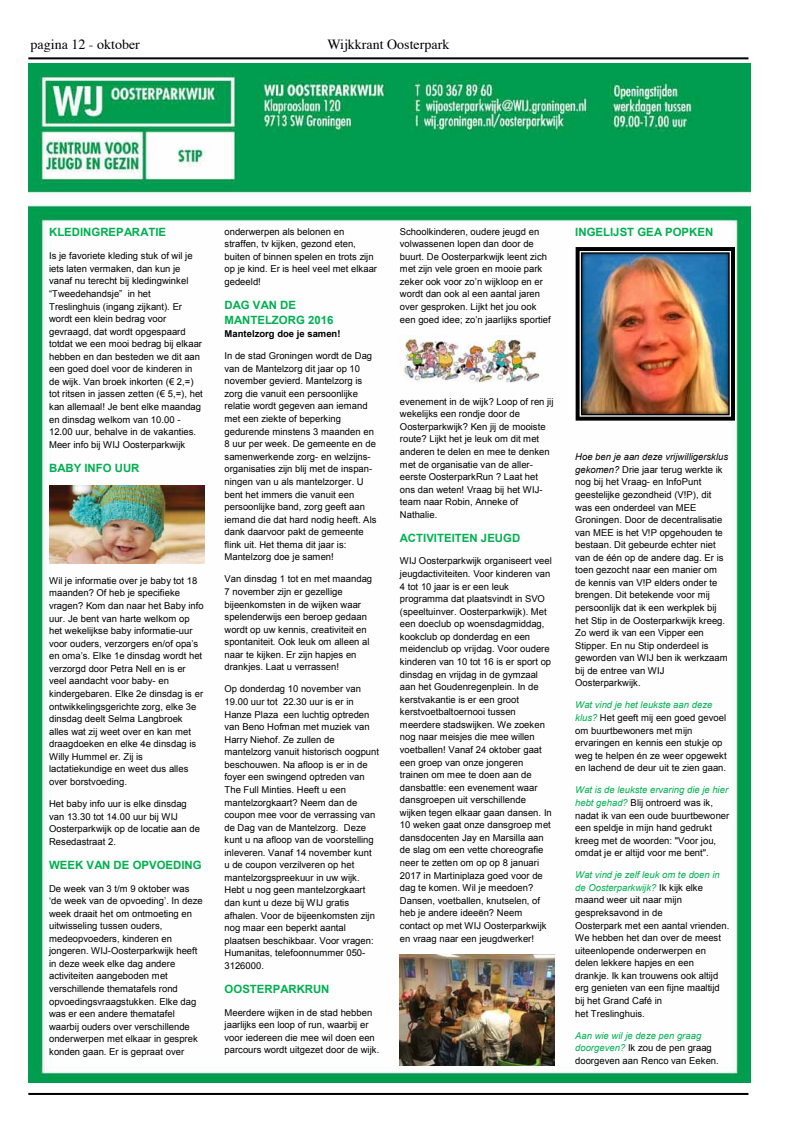
<style>
.page{position:relative;width:791px;height:1129px;background:#fff}
.page>*{position:absolute;margin:0;border:0;box-sizing:border-box;transform-origin:0 0}
.t1{font:14px "Times";color:#000}
.t2{font:700 11.4px/15px "Arial";color:#00b050}
.t3{font:9.5px/12.6px "Arial";color:#000}
.t4{font:700 9.5px "Arial";color:#000}
.s1{font-style:italic}
.s2{font-style:italic;color:#00b050}
</style>
<div class="page">
<hr style="left:28px;top:57px;width:720px;height:2px;background:#000">
<hr style="left:28px;top:1092px;width:720px;height:2px;background:#000">
<img style="left:29px;top:64px;width:721px;height:1018px">
<img style="left:49px;top:485px;width:155px;height:78px">
<img style="left:400px;top:336px;width:144px;height:48px">
<img style="left:400px;top:954px;width:155px;height:110px">
<img style="left:576px;top:247px;width:159px;height:173px">
<h1 class="t1" style="left:31px;top:31px;width:111px">pagina 12 - oktober</h1>
<h1 class="t1" style="left:327px;top:31px;width:123px">Wijkkrant Oosterpark</h1>
<p class="t2" style="left:49px;top:225px;width:119px">KLEDINGREPARATIE</p>
<p class="t3" style="left:49px;top:250px;width:155px">Is je favoriete kleding stuk of wil je iets laten vermaken, dan kun je vanaf nu terecht bij kledingwinkel “Tweedehandsje” in het<br>Treslinghuis (ingang zijkant). Er wordt een klein bedrag voor gevraagd, dat wordt opgespaard totdat we een mooi bedrag bij elkaar hebben en dan besteden we dit aan een goed doel voor de kinderen in de wijk. Van broek inkorten (€ 2,=) tot ritsen in jassen zetten (€ 5,=), het kan allemaal! Je bent elke maandag en dinsdag welkom van 10.00 -<br>12.00 uur, behalve in de vakanties.<br>Meer info bij WIJ Oosterparkwijk</p>
<p class="t2" style="left:49px;top:460px;width:92px">BABY INFO UUR</p>
<p class="t3" style="left:49px;top:574px;width:156px">Wil je informatie over je baby tot 18 maanden? Of heb je specifieke vragen? Kom dan naar het Baby info uur. Je bent van harte welkom op het wekelijkse baby informatie-uur voor ouders, verzorgers en/of opa’s en oma’s. Elke 1e dinsdag wordt het verzorgd door Petra Nell en is er veel aandacht voor baby- en kindergebaren. Elke 2e dinsdag is er ontwikkelingsgerichte zorg, elke 3e dinsdag deelt Selma Langbroek alles wat zij weet over en kan met draagdoeken en elke 4e dinsdag is<br>Willy Hummel er. Zij is lactatiekundige en weet dus alles over borstvoeding.</p>
<p class="t3" style="left:49px;top:797px;width:152px">Het baby info uur is elke dinsdag van 13.30 tot 14.00 uur bij WIJ<br>Oosterparkwijk op de locatie aan de<br>Resedastraat 2.</p>
<p class="t2" style="left:49px;top:857px;width:154px">WEEK VAN DE OPVOEDING</p>
<p class="t3" style="left:49px;top:881px;width:155px">De week van 3 t/m 9 oktober was ‘de week van de opvoeding’. In deze week draait het om ontmoeting en uitwisseling tussen ouders, medeopvoeders, kinderen en jongeren. WIJ-Oosterparkwijk heeft in deze week elke dag andere activiteiten aangeboden met verschillende thematafels rond opvoedingsvraagstukken. Elke dag was er een andere thematafel waarbij ouders over verschillende onderwerpen met elkaar in gesprek konden gaan. Er is gepraat over</p>
<p class="t3" style="left:225px;top:225px;width:154px">onderwerpen als belonen en straffen, tv kijken, gezond eten, buiten of binnen spelen en trots zijn op je kind. Er is heel veel met elkaar gedeeld!</p>
<p class="t2" style="left:225px;top:297px;width:110px">DAG VAN DE<br>MANTELZORG 2016</p>
<p class="t4" style="left:225px;top:327px;width:118px">Mantelzorg doe je samen!</p>
<p class="t3" style="left:225px;top:350px;width:153px">In de stad Groningen wordt de Dag van de Mantelzorg dit jaar op 10 november gevierd. Mantelzorg is zorg die vanuit een persoonlijke relatie wordt gegeven aan iemand met een ziekte of beperking gedurende minstens 3 maanden en<br>8 uur per week. De gemeente en de samenwerkende zorg- en welzijns&shy;organisaties zijn blij met de inspan&shy;ningen van u als mantelzorger. U bent het immers die vanuit een persoonlijke band, zorg geeft aan iemand die dat hard nodig heeft. Als dank daarvoor pakt de gemeente flink uit. Het thema dit jaar is:<br>Mantelzorg doe je samen!</p>
<p class="t3" style="left:225px;top:572px;width:149px">Van dinsdag 1 tot en met maandag<br>7 november zijn er gezellige bijeenkomsten in de wijken waar spelenderwijs een beroep gedaan wordt op uw kennis, creativiteit en spontaniteit. Ook leuk om alleen al naar te kijken. Er zijn hapjes en drankjes. Laat u verrassen!</p>
<p class="t3" style="left:225px;top:682px;width:156px">Op donderdag 10 november van<br>19.00 uur tot 22.30 uur is er in<br>Hanze Plaza een luchtig optreden van Beno Hofman met muziek van<br>Harry Niehof. Ze zullen de mantelzorg vanuit historisch oogpunt beschouwen. Na afloop is er in de foyer een swingend optreden van<br>The Full Minties. Heeft u een mantelzorgkaart? Neem dan de coupon mee voor de verrassing van de Dag van de Mantelzorg. Deze kunt u na afloop van de voorstelling inleveren. Vanaf 14 november kunt u de coupon verzilveren op het mantelzorgspreekuur in uw wijk.<br>Hebt u nog geen mantelzorgkaart dan kunt u deze bij WIJ gratis afhalen. Voor de bijeenkomsten zijn nog maar een beperkt aantal plaatsen beschikbaar. Voor vragen:<br>Humanitas, telefoonnummer 050-<br>3126000.</p>
<p class="t2" style="left:225px;top:981px;width:106px">OOSTERPARKRUN</p>
<p class="t3" style="left:225px;top:1006px;width:156px">Meerdere wijken in de stad hebben jaarlijks een loop of run, waarbij er voor iedereen die mee wil doen een parcours wordt uitgezet door de wijk.</p>
<p class="t3" style="left:400px;top:225px;width:152px">Schoolkinderen, oudere jeugd en volwassenen lopen dan door de buurt. De Oosterparkwijk leent zich met zijn vele groen en mooie park zeker ook voor zo’n wijkloop en er wordt dan ook al een aantal jaren over gesproken. Lijkt het jou ook een goed idee; zo’n jaarlijks sportief</p>
<p class="t3" style="left:400px;top:395px;width:155px">evenement in de wijk? Loop of ren jij wekelijks een rondje door de<br>Oosterparkwijk? Ken jij de mooiste route? Lijkt het je leuk om dit met anderen te delen en mee te denken met de organisatie van de aller&shy;eerste OosterparkRun ? Laat het ons dan weten! Vraag bij het WIJ&shy;team naar Robin, Anneke of<br>Nathalie.</p>
<p class="t2" style="left:400px;top:530px;width:122px">ACTIVITEITEN JEUGD</p>
<p class="t3" style="left:400px;top:555px;width:153px">WIJ Oosterparkwijk organiseert veel jeugdactiviteiten. Voor kinderen van<br>4 tot 10 jaar is er een leuk programma dat plaatsvindt in SVO (speeltuinver. Oosterparkwijk). Met een doeclub op woensdagmiddag, kookclub op donderdag en een meidenclub op vrijdag. Voor oudere kinderen van 10 tot 16 is er sport op dinsdag en vrijdag in de gymzaal aan het Goudenregenplein. In de kerstvakantie is er een groot kerstvoetbaltoernooi tussen meerdere stadswijken. We zoeken nog naar meisjes die mee willen voetballen! Vanaf 24 oktober gaat een groep van onze jongeren trainen om mee te doen aan de dansbattle: een evenement waar dansgroepen uit verschillende wijken tegen elkaar gaan dansen. In<br>10 weken gaat onze dansgroep met dansdocenten Jay en Marsilla aan de slag om een vette choreografie neer te zetten om op op 8 januari<br>2017 in Martiniplaza goed voor de dag te komen. Wil je meedoen?<br>Dansen, voetballen, knutselen, of heb je andere ideeën? Neem contact op met WIJ Oosterparkwijk en vraag naar een jeugdwerker!</p>
<p class="t2" style="left:575px;top:225px;width:139px">INGELIJST GEA POPKEN</p>
<p class="t3" style="left:575px;top:450px;width:154px"><span class="s1">Hoe ben je aan deze vrijwilligersklus gekomen?</span> Drie jaar terug werkte ik nog bij het Vraag- en InfoPunt geestelijke gezondheid (V!P), dit was een onderdeel van MEE<br>Groningen. Door de decentralisatie van MEE is het V!P opgehouden te bestaan. Dit gebeurde echter niet van de één op de andere dag. Er is toen gezocht naar een manier om de kennis van V!P elders onder te brengen. Dit betekende voor mij persoonlijk dat ik een werkplek bij het Stip in de Oosterparkwijk kreeg.<br>Zo werd ik van een Vipper een<br>Stipper. En nu Stip onderdeel is geworden van WIJ ben ik werkzaam bij de entree van WIJ<br>Oosterparkwijk.</p>
<p class="t3" style="left:575px;top:698px;width:153px"><span class="s2">Wat vind je het leukste aan deze klus?</span> Het geeft mij een goed gevoel om buurtbewoners met mijn ervaringen en kennis een stukje op weg te helpen én ze weer opgewekt en lachend de deur uit te zien gaan.</p>
<p class="t3" style="left:575px;top:783px;width:156px"><span class="s2">Wat is de leukste ervaring die je hier hebt gehad?</span> Blij ontroerd was ik, nadat ik van een oude buurtbewoner een speldje in mijn hand gedrukt kreeg met de woorden: "Voor jou, omdat je er altijd voor me bent".</p>
<p class="t3" style="left:575px;top:868px;width:156px"><span class="s2">Wat vind je zelf leuk om te doen in de Oosterparkwijk?</span> Ik kijk elke maand weer uit naar mijn gespreksavond in de<br>Oosterpark met een aantal vrienden.<br>We hebben het dan over de meest uiteenlopende onderwerpen en delen lekkere hapjes en een drankje. Ik kan trouwens ook altijd erg genieten van een fijne maaltijd bij het Grand Café in<br>het Treslinghuis.</p>
<p class="t3" style="left:575px;top:1028px;width:145px"><span class="s2">Aan wie wil je deze pen graag doorgeven?</span> Ik zou de pen graag doorgeven aan Renco van Eeken.</p>
</div>
